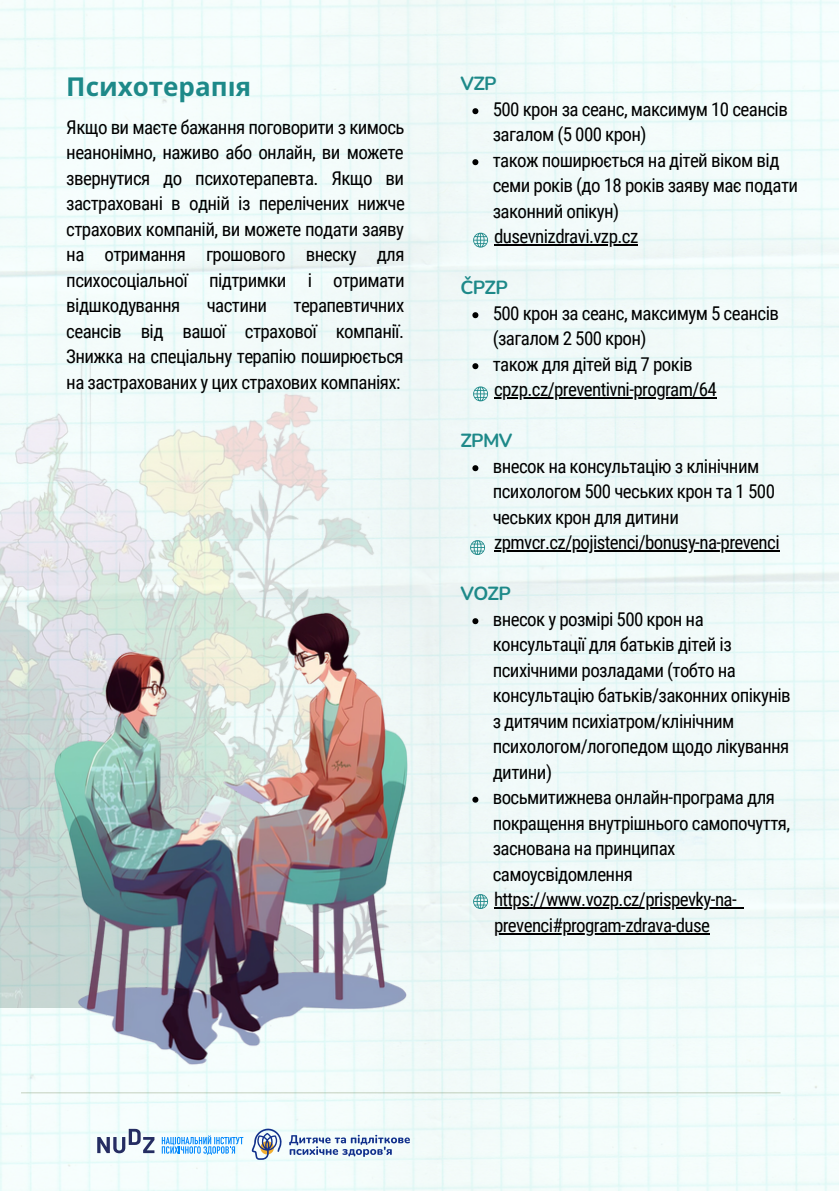
<style>
.page{position:relative;width:839px;height:1191px;background:#fff}
.page>*{position:absolute;margin:0;border:0;box-sizing:border-box;transform-origin:0 0}
.t1{font:700 26px "Noto Sans";color:#1d8989}
.t2{font:19px/25.6px "Roboto Condensed";letter-spacing:-.03em;color:#000}
.t3{font:700 19px "Nunito";letter-spacing:-.03em;color:#1d8989}
</style>
<div class="page">
<img style="left:0;top:0;width:838px;height:1191px">
<hr style="left:21px;top:1092px;width:759px;height:2px;background:#4a6229">
<img style="left:0;top:362px;width:398px;height:645px">
<img style="left:53px;top:571px;width:357px;height:535px">
<svg style="left:472px;top:108px;width:6px;height:6px"></svg>
<svg style="left:472px;top:159px;width:6px;height:6px"></svg>
<svg style="left:472px;top:312px;width:6px;height:6px"></svg>
<svg style="left:472px;top:363px;width:6px;height:6px"></svg>
<svg style="left:472px;top:465px;width:6px;height:6px"></svg>
<svg style="left:472px;top:618px;width:6px;height:6px"></svg>
<svg style="left:472px;top:797px;width:6px;height:6px"></svg>
<hr style="left:494px;top:245px;width:143px;height:1px;background:#000">
<hr style="left:494px;top:398px;width:222px;height:1px;background:#000">
<hr style="left:494px;top:551px;width:285px;height:1px;background:#000">
<hr style="left:494px;top:908px;width:242px;height:1px;background:#000">
<hr style="left:494px;top:933px;width:215px;height:2px;background:#000">
<svg style="left:473px;top:233px;width:15px;height:15px"></svg>
<svg style="left:473px;top:386px;width:15px;height:15px"></svg>
<svg style="left:470px;top:540px;width:15px;height:15px"></svg>
<svg style="left:252px;top:1128px;width:30px;height:32px"></svg>
<svg style="left:289px;top:1135px;width:121px;height:22px"></svg>
<svg style="left:97px;top:1129px;width:57px;height:24px"></svg>
<svg style="left:162px;top:1136px;width:81px;height:19px"></svg>
<svg style="left:473px;top:894px;width:15px;height:15px"></svg>
<p class="t1" style="left:66px;top:68px;width:186px">Психотерапія</p>
<p class="t2" style="left:66px;top:114px;width:340px;text-align:justify">Якщо ви маєте бажання поговорити з кимось неанонімно, наживо або онлайн, ви можете звернутися до психотерапевта. Якщо ви застраховані в одній із перелічених нижче страхових компаній, ви можете подати заяву на отримання грошового внеску для психосоціальної підтримки і отримати відшкодування</p>
<p class="t2" style="left:66px;top:293px;width:339px;text-align:justify;text-indent:227px">терапевтичних сеансів від вашої страхової компанії.<br>Знижка на спеціальну терапію поширюється на застрахованих у цих страхових компаніях:</p>
<p class="t2" style="left:207px;top:293px;width:62px">частини</p>
<p class="t3" style="left:460px;top:71px;width:38px">VZP</p>
<p class="t2" style="left:492px;top:96px;width:297px">500 крон за сеанс, максимум 10 сеансів загалом (5 000 крон)</p>
<p class="t2" style="left:492px;top:147px;width:307px">також поширюється на дітей віком від семи років (до 18 років заяву має подати законний опікун)</p>
<p class="t2" style="left:494px;top:224px;width:146px">dusevnizdravi.vzp.cz</p>
<p class="t3" style="left:460px;top:275px;width:49px">ČPZP</p>
<p class="t2" style="left:492px;top:300px;width:288px">500 крон за сеанс, максимум 5 сеансів (загалом 2 500 крон)</p>
<p class="t2" style="left:492px;top:351px;width:201px">також для дітей від 7 років</p>
<p class="t2" style="left:494px;top:377px;width:224px">cpzp.cz/preventivni-program/64</p>
<p class="t3" style="left:460px;top:428px;width:54px">ZPMV</p>
<p class="t2" style="left:492px;top:453px;width:284px">внесок на консультацію з клінічним психологом 500 чеських крон та 1 500 чеських крон для дитини</p>
<p class="t2" style="left:494px;top:530px;width:287px">zpmvcr.cz/pojistenci/bonusy-na-prevenci</p>
<p class="t3" style="left:460px;top:581px;width:52px">VOZP</p>
<p class="t2" style="left:492px;top:606px;width:299px">внесок у розмірі 500 крон на консультації для батьків дітей із психічними розладами (тобто на консультацію батьків/законних опікунів з дитячим психіатром/клінічним психологом/логопедом щодо лікування дитини)</p>
<p class="t2" style="left:492px;top:785px;width:299px">восьмитижнева онлайн-програма для покращення внутрішнього самопочуття, заснована на принципах самоусвідомлення</p>
<p class="t2" style="left:494px;top:887px;width:244px">https://www.vozp.cz/prispevky-na-</p>
<p class="t2" style="left:494px;top:912px;width:217px">prevenci#program-zdrava-duse</p>
</div>
